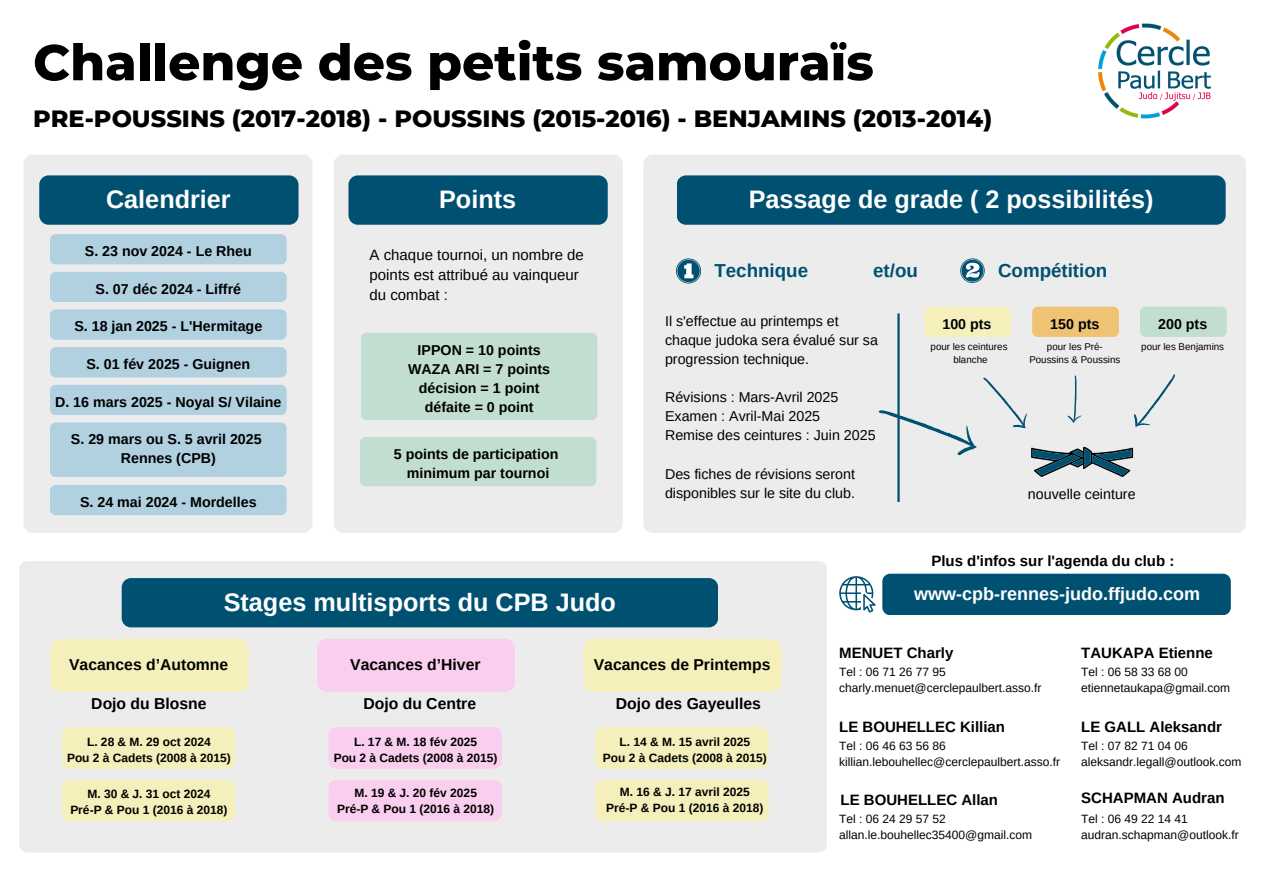
<style>
.page{position:relative;width:1263px;height:894px;background:#fff}
.page>*{position:absolute;margin:0;border:0;box-sizing:border-box;transform-origin:0 0}
.t1{font:800 50.25px "Montserrat";color:#000}
.t2{font:700 25.2px "Arimo";color:#fff}
.t3{font:800 24px "Montserrat";color:#000}
.t4{font:700 18.75px "Arimo";color:#005171}
.t5{font:700 18px "Arimo";color:#fff}
.t6{font:700 15.75px "Arimo";color:#000}
.t7{font:700 15px "Arimo";color:#000}
.t8{font:15px/20.2px "Arimo";color:#000}
.t9{font:700 14.25px/19px "Arimo";color:#000;text-align:center}
.t10{font:14.25px/19.2px "Arimo";color:#000}
.t11{font:12px "Arimo";color:#000}
.t12{font:700 12px "Arimo";color:#000}
.t13{font:9.75px/13px "Arimo";color:#000;text-align:center}
</style>
<div class="page">
<div style="left:334px;top:154px;width:289px;height:379px;background:#ececec;border-radius:10px"></div>
<div style="left:23px;top:154px;width:290px;height:379px;background:#ececec;border-radius:10px"></div>
<div style="left:39px;top:175px;width:259px;height:50px;background:#005171;border-radius:9px"></div>
<div style="left:50px;top:234px;width:237px;height:30px;background:#b1d0e0;border-radius:6px"></div>
<div style="left:50px;top:272px;width:237px;height:30px;background:#b1d0e0;border-radius:6px"></div>
<div style="left:50px;top:309px;width:237px;height:30px;background:#b1d0e0;border-radius:6px"></div>
<div style="left:50px;top:347px;width:237px;height:30px;background:#b1d0e0;border-radius:6px"></div>
<div style="left:50px;top:384px;width:237px;height:31px;background:#b1d0e0;border-radius:6px"></div>
<div style="left:50px;top:422px;width:236px;height:55px;background:#b1d0e0;border-radius:6px"></div>
<div style="left:50px;top:484px;width:237px;height:31px;background:#b1d0e0;border-radius:6px"></div>
<div style="left:348px;top:175px;width:260px;height:50px;background:#005171;border-radius:9px"></div>
<div style="left:643px;top:154px;width:603px;height:378px;background:#ececec;border-radius:10px"></div>
<div style="left:361px;top:332px;width:236px;height:88px;background:#c2ded1;border-radius:6px"></div>
<div style="left:677px;top:175px;width:549px;height:50px;background:#005171;border-radius:9px"></div>
<svg style="left:676px;top:258px;width:25px;height:25px"></svg>
<svg style="left:960px;top:258px;width:25px;height:25px"></svg>
<hr style="left:897px;top:313px;width:3px;height:189px;background:#005171">
<div style="left:924px;top:306px;width:87px;height:31px;background:#f5f0bb;border-radius:6px"></div>
<div style="left:1032px;top:306px;width:87px;height:31px;background:#eec373;border-radius:6px"></div>
<div style="left:1140px;top:306px;width:87px;height:31px;background:#c2ded1;border-radius:6px"></div>
<div style="left:360px;top:437px;width:236px;height:49px;background:#c2ded1;border-radius:6px"></div>
<div style="left:19px;top:561px;width:808px;height:291px;background:#ececec;border-radius:7px"></div>
<div style="left:122px;top:578px;width:596px;height:49px;background:#005171;border-radius:9px"></div>
<div style="left:882px;top:573px;width:349px;height:42px;background:#005171;border-radius:8px"></div>
<svg style="left:839px;top:576px;width:36px;height:36px"></svg>
<svg style="left:878px;top:371px;width:297px;height:106px"></svg>
<div style="left:50px;top:638px;width:198px;height:53px;background:#f5f0bb;border-radius:10px"></div>
<div style="left:584px;top:638px;width:198px;height:53px;background:#f5f0bb;border-radius:10px"></div>
<div style="left:317px;top:638px;width:198px;height:53px;background:#f9ceee;border-radius:10px"></div>
<div style="left:62px;top:727px;width:173px;height:41px;background:#f5f0bb;border-radius:8px"></div>
<div style="left:62px;top:779px;width:173px;height:42px;background:#f5f0bb;border-radius:8px"></div>
<div style="left:329px;top:727px;width:173px;height:41px;background:#f9ceee;border-radius:8px"></div>
<div style="left:329px;top:779px;width:173px;height:42px;background:#f9ceee;border-radius:8px"></div>
<div style="left:595px;top:727px;width:174px;height:41px;background:#f5f0bb;border-radius:8px"></div>
<div style="left:595px;top:779px;width:174px;height:42px;background:#f5f0bb;border-radius:8px"></div>
<img style="left:1098px;top:23px;width:113px;height:96px">
<p class="t1" style="left:33px;top:32px;width:842px">Challenge des petits samouraïs</p>
<p class="t3" style="left:33px;top:104px;width:961px">PRE-POUSSINS (2017-2018) - POUSSINS (2015-2016) - BENJAMINS (2013-2014)</p>
<h1 class="t2" style="left:106px;top:185px;width:126px">Calendrier</h1>
<h2 class="t9" style="left:85px;top:241px;width:168px">S. 23 nov 2024 - Le Rheu</h2>
<p class="t9" style="left:96px;top:279px;width:147px">S. 07 déc 2024 - Liffré</p>
<h3 class="t9" style="left:74px;top:317px;width:189px">S. 18 jan 2025 - L'Hermitage</h3>
<h3 class="t9" style="left:86px;top:354px;width:165px">S. 01 fév 2025 - Guignen</h3>
<h6 class="t9" style="left:55px;top:392px;width:228px">D. 16 mars 2025 - Noyal S/ Vilaine</h6>
<h3 class="t9" style="left:71px;top:430px;width:192px">S. 29 mars ou S. 5 avril 2025<br>Rennes (CPB)</h3>
<p class="t9" style="left:80px;top:492px;width:178px">S. 24 mai 2024 - Mordelles</p>
<h4 class="t2" style="left:439px;top:185px;width:79px">Points</h4>
<h5 class="t8" style="left:370px;top:244px;width:216px">A chaque tournoi, un nombre de points est attribué au vainqueur du combat :</h5>
<h4 class="t9" style="left:408px;top:340px;width:143px">IPPON = 10 points<br>WAZA ARI = 7 points décision = 1 point défaite = 0 point</h4>
<h6 class="t9" style="left:394px;top:444px;width:166px">5 points de participation minimum par tournoi</h6>
<p class="t2" style="left:749px;top:185px;width:406px">Passage de grade ( 2 possibilités)</p>
<p class="t4" style="left:714px;top:260px;width:95px">Technique</p>
<p class="t4" style="left:998px;top:260px;width:111px">Compétition</p>
<h5 class="t4" style="left:873px;top:260px;width:46px">et/ou</h5>
<h5 class="t10" style="left:665px;top:311px;width:175px">Il s'effectue au printemps et</h5>
<h4 class="t9" style="left:942px;top:314px;width:51px">100 pts</h4>
<h5 class="t9" style="left:1050px;top:314px;width:51px">150 pts</h5>
<h5 class="t9" style="left:1158px;top:314px;width:51px">200 pts</h5>
<h5 class="t10" style="left:665px;top:330px;width:214px">chaque judoka sera évalué sur sa progression technique.</h5>
<h6 class="t10" style="left:665px;top:387px;width:212px">Révisions : Mars-Avril 2025<br>Examen : Avril-Mai 2025<br>Remise des ceintures : Juin 2025</h6>
<h6 class="t10" style="left:665px;top:464px;width:191px">Des fiches de révisions seront disponibles sur le site du club.</h6>
<p class="t13" style="left:1029px;top:340px;width:93px">pour les Pré-<br>Poussins &amp; Poussins</p>
<h6 class="t13" style="left:1141px;top:340px;width:84px">pour les Benjamins</h6>
<p class="t13" style="left:930px;top:340px;width:78px">pour les ceintures</p>
<p class="t13" style="left:953px;top:353px;width:36px">blanche</p>
<h5 class="t10" style="left:1028px;top:484px;width:109px">nouvelle ceinture</h5>
<h5 class="t7" style="left:931px;top:552px;width:244px">Plus d'infos sur l'agenda du club :</h5>
<p class="t2" style="left:224px;top:587px;width:394px">Stages multisports du CPB Judo</p>
<p class="t5" style="left:914px;top:583px;width:287px">www-cpb-rennes-judo.ffjudo.com</p>
<p class="t6" style="left:69px;top:656px;width:161px">Vacances d’Automne</p>
<p class="t6" style="left:91px;top:694px;width:117px">Dojo du Blosne</p>
<p class="t6" style="left:363px;top:694px;width:114px">Dojo du Centre</p>
<p class="t6" style="left:616px;top:694px;width:147px">Dojo des Gayeulles</p>
<p class="t6" style="left:350px;top:656px;width:132px">Vacances d’Hiver</p>
<p class="t6" style="left:594px;top:656px;width:178px">Vacances de Printemps</p>
<p class="t12" style="left:87px;top:734px;width:125px">L. 28 &amp; M. 29 oct 2024</p>
<p class="t12" style="left:67px;top:750px;width:165px">Pou 2 à Cadets (2008 à 2015)</p>
<h4 class="t12" style="left:87px;top:787px;width:125px">M. 30 &amp; J. 31 oct 2024</h4>
<h5 class="t12" style="left:70px;top:803px;width:159px">Pré-P &amp; Pou 1 (2016 à 2018)</h5>
<p class="t12" style="left:354px;top:734px;width:125px">L. 17 &amp; M. 18 fév 2025</p>
<p class="t12" style="left:334px;top:750px;width:165px">Pou 2 à Cadets (2008 à 2015)</p>
<p class="t12" style="left:354px;top:786px;width:124px">M. 19 &amp; J. 20 fév 2025</p>
<h5 class="t12" style="left:337px;top:802px;width:159px">Pré-P &amp; Pou 1 (2016 à 2018)</h5>
<h5 class="t12" style="left:619px;top:734px;width:132px">L. 14 &amp; M. 15 avril 2025</h5>
<p class="t12" style="left:603px;top:750px;width:165px">Pou 2 à Cadets (2008 à 2015)</p>
<p class="t12" style="left:620px;top:785px;width:131px">M. 16 &amp; J. 17 avril 2025</p>
<p class="t12" style="left:606px;top:801px;width:159px">Pré-P &amp; Pou 1 (2016 à 2018)</p>
<h5 class="t7" style="left:839px;top:643px;width:116px">MENUET Charly</h5>
<h5 class="t11" style="left:839px;top:665px;width:108px">Tel : 06 71 26 77 95</h5>
<h5 class="t11" style="left:839px;top:681px;width:204px">charly.menuet@cerclepaulbert.asso.fr</h5>
<h5 class="t7" style="left:839px;top:717px;width:167px">LE BOUHELLEC Killian</h5>
<h5 class="t11" style="left:839px;top:738px;width:108px">Tel : 06 46 63 56 86</h5>
<h5 class="t11" style="left:839px;top:754px;width:222px">killian.lebouhellec@cerclepaulbert.asso.fr</h5>
<h5 class="t7" style="left:841px;top:791px;width:159px">LE BOUHELLEC Allan</h5>
<h5 class="t11" style="left:839px;top:812px;width:108px">Tel : 06 24 29 57 52</h5>
<h5 class="t11" style="left:839px;top:828px;width:194px">allan.le.bouhellec35400@gmail.com</h5>
<h5 class="t7" style="left:1081px;top:643px;width:133px">TAUKAPA Etienne</h5>
<h5 class="t11" style="left:1081px;top:665px;width:108px">Tel : 06 58 33 68 00</h5>
<h3 class="t11" style="left:1081px;top:681px;width:150px">etiennetaukapa@gmail.com</h3>
<h5 class="t7" style="left:1081px;top:717px;width:142px">LE GALL Aleksandr</h5>
<p class="t11" style="left:1081px;top:738px;width:108px">Tel : 07 82 71 04 06</p>
<p class="t11" style="left:1081px;top:754px;width:162px">aleksandr.legall@outlook.com</p>
<p class="t7" style="left:1081px;top:789px;width:145px">SCHAPMAN Audran</p>
<p class="t11" style="left:1081px;top:812px;width:108px">Tel : 06 49 22 14 41</p>
<p class="t11" style="left:1081px;top:828px;width:159px">audran.schapman@outlook.fr</p>
</div>
